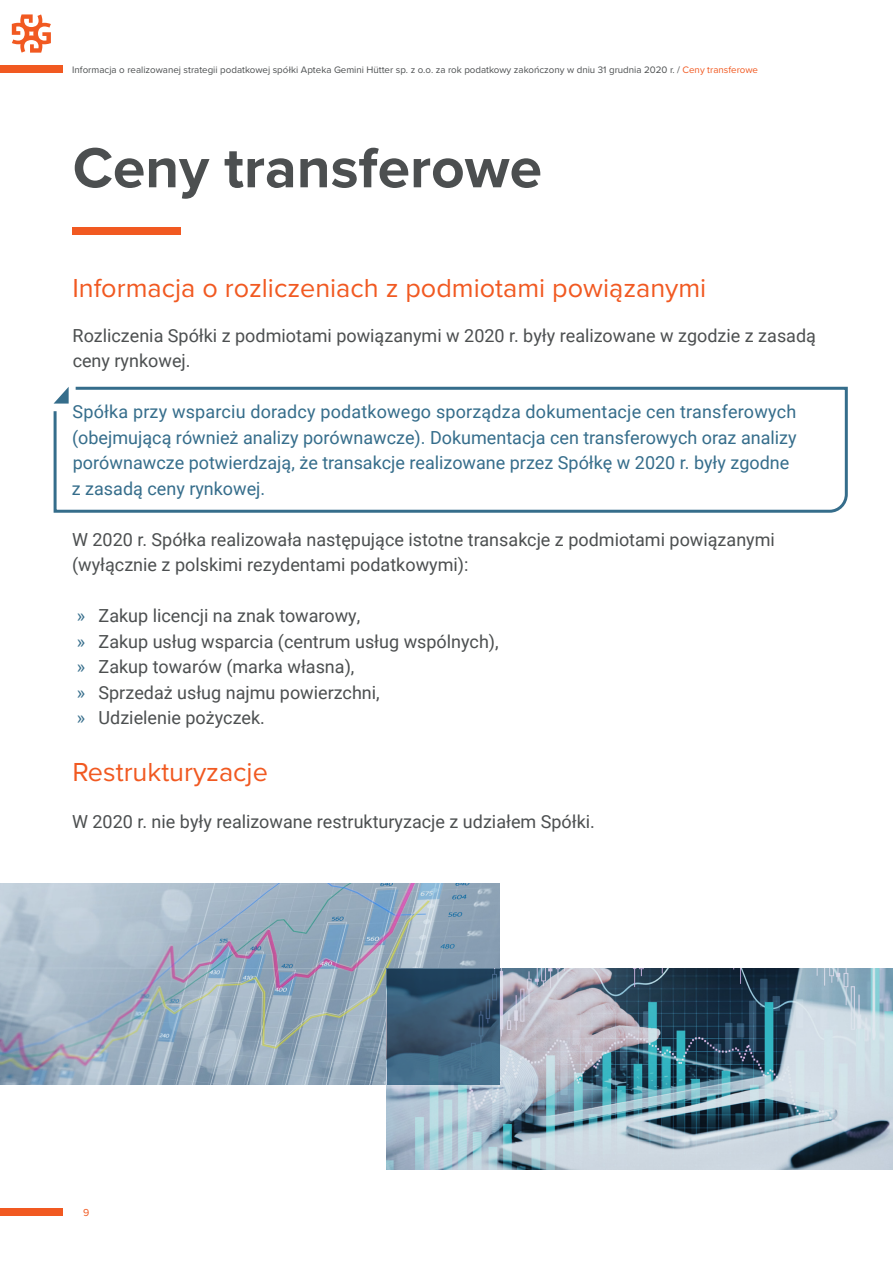
<style>
.page{position:relative;width:893px;height:1263px;background:#fff}
.page>*{position:absolute;margin:0;border:0;box-sizing:border-box;transform-origin:0 0}
.Nagłówek{font:700 58.5px "Proxima Nova";color:#4c4f50}
.Styl_akapitowy_1{font:27px "Proxima Nova";color:#f15921}
.Styl_akapitowy_1-2{font:18px/25.5px "Roboto";color:#4c4f50}
.Styl_akapitowy_1-3{font:18px/25.5px "Roboto";color:#356d8b}
.t1{font:10.5px "Proxima Nova";color:#f15921}
.Nagłówek-2{font:9.75px "Proxima Nova";color:#4c4f50}
.s1{color:#f15921}
.s2{color:#356d8b}
</style>
<div class="page">
<img style="left:0;top:883px;width:500px;height:201px">
<div style="left:0;top:66px;width:63px;height:7px;background:#f15921"></div>
<div style="left:0;top:1209px;width:63px;height:7px;background:#f15921"></div>
<div style="left:72px;top:227px;width:108px;height:7px;background:#f15921"></div>
<svg style="left:53px;top:386px;width:795px;height:127px"></svg>
<svg style="left:12px;top:14px;width:39px;height:39px"></svg>
<img style="left:387px;top:969px;width:506px;height:201px">
<svg style="left:387px;top:969px;width:113px;height:115px;background:#385a75"></svg>
<p class="Nagłówek-2" style="left:72px;top:62px;width:687px">Informacja o realizowanej strategii podatkowej spółki Apteka Gemini Hütter sp. z o.o. za rok podatkowy zakończony w dniu 31 grudnia 2020 r. / <span class="s1">Ceny transferowe</span></p>
<p class="Nagłówek" style="left:73px;top:124px;width:471px">Ceny transferowe</p>
<p class="Styl_akapitowy_1" style="left:72px;top:268px;width:635px">Informacja o rozliczeniach z podmiotami powiązanymi</p>
<p class="Styl_akapitowy_1-2" style="left:73px;top:322px;width:745px">Rozliczenia Spółki z podmiotami powiązanymi w 2020 r. były realizowane w zgodzie z zasadą ceny rynkowej.</p>
<p class="Styl_akapitowy_1-3" style="left:72px;top:398px;width:726px">Spółka przy wsparciu doradcy podatkowego sporządza dokumentacje cen transferowych (obejmującą również analizy porównawcze). Dokumentacja cen transferowych oraz analizy porównawcze potwierdzają, że transakcje realizowane przez Spółkę w 2020 r. były zgodne z zasadą ceny rynkowej.</p>
<p class="Styl_akapitowy_1-2" style="left:72px;top:526px;width:704px">W 2020 r. Spółka realizowała następujące istotne transakcje z podmiotami powiązanymi (wyłącznie z polskimi rezydentami podatkowymi):</p>
<p class="Styl_akapitowy_1-2" style="left:77px;top:602px;width:285px"><span class="s2">»</span> Zakup licencji na znak towarowy,</p>
<p class="Styl_akapitowy_1-2" style="left:77px;top:628px;width:423px"><span class="s2">»</span> Zakup usług wsparcia (centrum usług wspólnych),</p>
<p class="Styl_akapitowy_1-2" style="left:77px;top:653px;width:279px"><span class="s2">»</span> Zakup towarów (marka własna),</p>
<p class="Styl_akapitowy_1-2" style="left:77px;top:679px;width:304px"><span class="s2">»</span> Sprzedaż usług najmu powierzchni,</p>
<p class="Styl_akapitowy_1-2" style="left:77px;top:704px;width:190px"><span class="s2">»</span> Udzielenie pożyczek.</p>
<p class="Styl_akapitowy_1" style="left:72px;top:752px;width:197px">Restrukturyzacje</p>
<p class="Styl_akapitowy_1-2" style="left:72px;top:808px;width:524px">W 2020 r. nie były realizowane restrukturyzacje z udziałem Spółki.</p>
<p class="t1" style="left:83px;top:1205px;width:8px">9</p>
</div>
